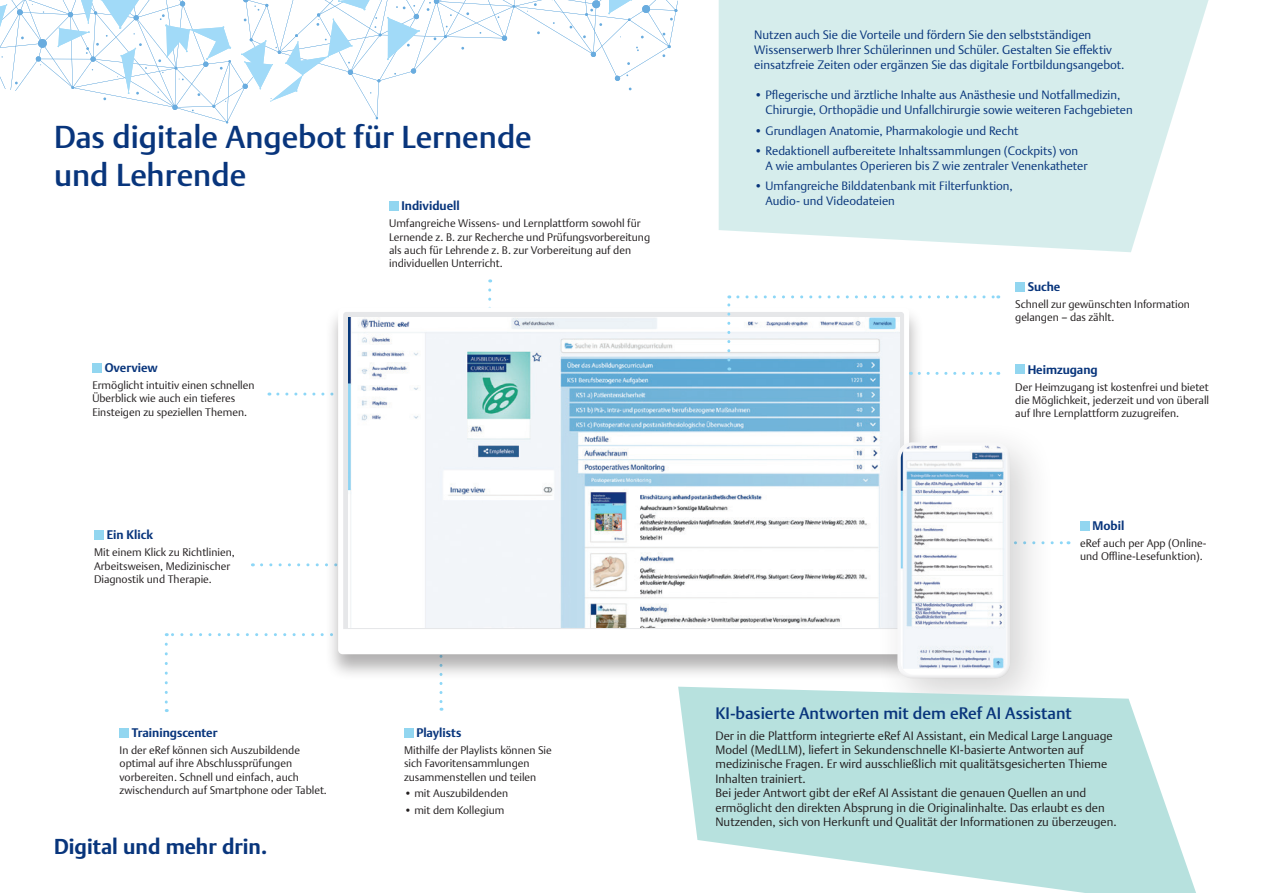
<style>
.page{position:relative;width:1263px;height:893px;background:#fff}
.page>*{position:absolute;margin:0;border:0;box-sizing:border-box;transform-origin:0 0}
.U2{font:500 31.5px/37.8px "Thieme Argo 2011";color:#08357c}
.t1{font:700 21px "Thieme Argo 2011";color:#08357c}
.t2{font:500 16.5px "Thieme Argo 2011";color:#08357c}
.U2-2{font:300 12.15px/14.5px "Thieme Argo 2011";color:#08357c}
.Subhead{font:700 12.15px "Thieme Argo 2011";color:#08357c}
.t3{font:300 12px/14.4px "Thieme Argo 2011";color:#231f20}
.U2-3{font:300 12px/14.4px "Thieme Argo 2011";color:#08357c}
.Fließtext{font:300 10.95px/13.4px "Thieme Argo 2011";color:#231f20}
</style>
<div class="page">
<svg style="left:488px;top:290px;width:3px;height:11px"></svg>
<svg style="left:166px;top:633px;width:158px;height:3px"></svg>
<svg style="left:165px;top:644px;width:3px;height:68px"></svg>
<svg style="left:261px;top:563px;width:58px;height:3px"></svg>
<svg style="left:278px;top:393px;width:47px;height:3px"></svg>
<div style="left:94px;top:530px;width:9px;height:9px;background:#92d6f0"></div>
<div style="left:1015px;top:365px;width:9px;height:9px;background:#92d6f0"></div>
<div style="left:120px;top:728px;width:9px;height:9px;background:#92d6f0"></div>
<div style="left:92px;top:363px;width:9px;height:9px;background:#92d6f0"></div>
<svg style="left:439px;top:682px;width:3px;height:29px"></svg>
<div style="left:404px;top:728px;width:9px;height:9px;background:#92d6f0"></div>
<div style="left:389px;top:201px;width:9px;height:9px;background:#92d6f0"></div>
<div style="left:325px;top:306px;width:600px;height:375px;background:#231f20;opacity:.35"></div>
<div style="left:338px;top:307px;width:571px;height:347px;background:#fff;border-radius:5px"></div>
<svg style="left:343px;top:312px;width:561px;height:317px;fill:#e6e7e9"></svg>
<img style="left:348px;top:318px;width:551px;height:310px">
<div style="left:1080px;top:521px;width:9px;height:9px;background:#92d6f0"></div>
<svg style="left:919px;top:372px;width:80px;height:3px"></svg>
<svg style="left:1059px;top:541px;width:10px;height:3px"></svg>
<svg style="left:727px;top:295px;width:3px;height:65px"></svg>
<svg style="left:738px;top:295px;width:261px;height:3px"></svg>
<div style="left:1015px;top:282px;width:9px;height:9px;background:#92d6f0"></div>
<div style="left:874px;top:419px;width:183px;height:306px;background:#231f20;opacity:.2"></div>
<div style="left:894px;top:441px;width:116px;height:230px;background:#fff;opacity:.2"></div>
<div style="left:895px;top:447px;width:115px;height:232px;background:#231f20;opacity:.2"></div>
<div style="left:901px;top:446px;width:105px;height:229px;background:#fff;border-radius:13px"></div>
<img style="left:901px;top:446px;width:105px;height:223px">
<svg style="left:147px;top:0;width:531px;height:123px"></svg>
<svg style="left:632px;top:0;width:31px;height:102px"></svg>
<svg style="left:0;top:0;width:632px;height:102px"></svg>
<svg style="left:678px;top:687px;width:518px;height:206px;fill:#b7e1de"></svg>
<svg style="left:719px;top:0;width:490px;height:252px;fill:#d6edec"></svg>
<p class="U2" style="left:54px;top:117px;width:479px">Das digitale Angebot für Lernende und Lehrende</p>
<p class="Subhead" style="left:105px;top:360px;width:55px">Overview</p>
<p class="Fließtext" style="left:92px;top:378px;width:164px">Ermöglicht intuitiv einen schnellen<br>Überblick wie auch ein tieferes<br>Einsteigen zu speziellen Themen.</p>
<p class="Subhead" style="left:107px;top:527px;width:48px">Ein Klick</p>
<p class="Fließtext" style="left:94px;top:545px;width:142px">Mit einem Klick zu Richtlinien,<br>Arbeitsweisen, Medizinischer<br>Diagnostik und Therapie.</p>
<p class="Subhead" style="left:132px;top:725px;width:87px">Trainingscenter</p>
<p class="Fließtext" style="left:120px;top:743px;width:209px">In der eRef können sich Auszubildende optimal auf ihre Abschlussprüfungen vorbereiten. Schnell und einfach, auch zwischendurch auf Smartphone oder Tablet.</p>
<p class="t1" style="left:54px;top:833px;width:214px">Digital und mehr drin.</p>
<p class="Subhead" style="left:401px;top:198px;width:60px">Individuell</p>
<p class="Fließtext" style="left:389px;top:216px;width:263px">Umfangreiche Wissens- und Lernplattform sowohl für Lernende z. B. zur Recherche und Prüfungsvorbereitung als auch für Lehrende z. B. zur Vorbereitung auf den individuellen Unterricht.</p>
<p class="Subhead" style="left:416px;top:725px;width:46px">Playlists</p>
<p class="Fließtext" style="left:404px;top:743px;width:149px">Mithilfe der Playlists können Sie sich Favoritensammlungen zusammenstellen und teilen</p>
<p class="Fließtext" style="left:404px;top:787px;width:106px">• mit Auszubildenden</p>
<p class="Fließtext" style="left:404px;top:803px;width:102px">• mit dem Kollegium</p>
<p class="U2-2" style="left:754px;top:28px;width:372px">Nutzen auch Sie die Vorteile und fördern Sie den selbstständigen<br>Wissenserwerb Ihrer Schülerinnen und Schüler. Gestalten Sie effektiv einsatzfreie Zeiten oder ergänzen Sie das digitale Fortbildungsangebot.</p>
<p class="U2-3" style="left:765px;top:88px;width:369px;text-indent:-11px">• Pflegerische und ärztliche Inhalte aus Anästhesie und Notfallmedizin,<br>Chirurgie, Orthopädie und Unfallchirurgie sowie weiteren Fachgebieten</p>
<p class="U2-3" style="left:754px;top:123px;width:266px">• Grundlagen Anatomie, Pharmakologie und Recht</p>
<p class="U2-3" style="left:765px;top:143px;width:324px;text-indent:-11px">• Redaktionell aufbereitete Inhaltssammlungen (Cockpits) von<br>A wie ambulantes Operieren bis Z wie zentraler Venenkatheter</p>
<p class="U2-3" style="left:765px;top:178px;width:249px;text-indent:-11px">• Umfangreiche Bilddatenbank mit Filterfunktion,<br>Audio- und Videodateien</p>
<p class="Subhead" style="left:1028px;top:279px;width:34px">Suche</p>
<p class="Fließtext" style="left:1015px;top:297px;width:176px">Schnell zur gewünschten Information gelangen – das zählt.</p>
<p class="Subhead" style="left:1028px;top:361px;width:72px">Heimzugang</p>
<p class="Fließtext" style="left:1015px;top:380px;width:195px;text-align:justify">Der Heimzugang ist kostenfrei und bietet die Möglichkeit, jederzeit und von überall auf Ihre Lernplattform zuzugreifen.</p>
<p class="Subhead" style="left:1092px;top:518px;width:33px">Mobil</p>
<p class="Fließtext" style="left:1080px;top:536px;width:128px">eRef auch per App (Online&shy;und Offline-Lesefunktion).</p>
<p class="t2" style="left:715px;top:702px;width:358px">KI-basierte Antworten mit dem eRef AI Assistant</p>
<p class="t3" style="left:715px;top:728px;width:403px">Der in die Plattform integrierte eRef AI Assistant, ein Medical Large Language Model (MedLLM), liefert in Sekundenschnelle KI-basierte Antworten auf medizinische Fragen. Er wird ausschließlich mit qualitätsgesicherten Thieme Inhalten trainiert.<br>Bei jeder Antwort gibt der eRef AI Assistant die genauen Quellen an und ermöglicht den direkten Absprung in die Originalinhalte. Das erlaubt es den Nutzenden, sich von Herkunft und Qualität der Informationen zu überzeugen.</p>
</div>
